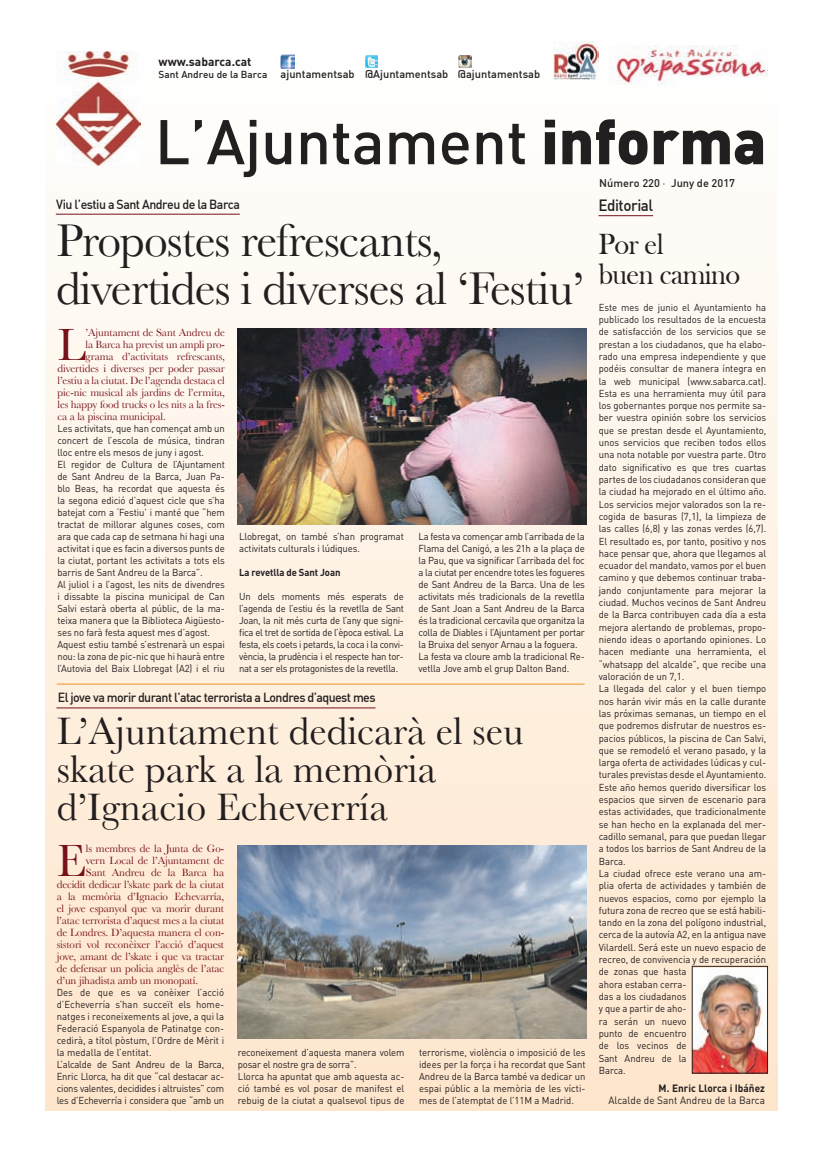
<style>
.page{position:relative;width:823px;height:1163px;background:#fff}
.page>*{position:absolute;margin:0;border:0;box-sizing:border-box;transform-origin:0 0}
.t1{font:500 62px "DIN";letter-spacing:-.005em;color:#231f20}
.t2{font:48px/48px "Baskerville";letter-spacing:-.02em;color:#231f20}
.t3{font:47.2px "Baskerville";color:#76111a}
.t4{font:40px/38px "Baskerville";color:#231f20}
.t5{font:30px/30px "Bask Old Face";letter-spacing:-.02em;color:#231f20;scale:.95 1}
.t6{font:500 16px "DIN";letter-spacing:-.03em;color:#231f20;scale:.95 1}
.t7{font:500 13px "DIN";letter-spacing:-.045em;color:#231f20;scale:.95 1}
.t8{font:700 12px "DIN";color:#231f20}
.t9{font:11px "Baskerville";letter-spacing:-.01em;color:#76111a}
.t10{font:500 11px "DIN";color:#231f20}
.t11{font:10.5px "DIN";letter-spacing:.005em;color:#231f20;scale:.95 1}
.t12{font:700 10.5px "DIN";letter-spacing:.005em;color:#231f20;scale:.95 1}
.t13{font:10px/12.3px "DIN";letter-spacing:-.005em;color:#231f20;scale:.95 1}
.t14{font:700 10px "DIN";letter-spacing:-.01em;color:#231f20;scale:.95 1}
.t15{font:500 10px "DIN";color:#231f20}
.s1{font-weight:900}
.s2{font-weight:400}
</style>
<div class="page">
<div style="left:46px;top:51px;width:731px;height:1058px;background:linear-gradient(to bottom,#fefffd,#fde5cb)"></div>
<img style="left:553px;top:41px;width:45px;height:38px">
<img style="left:609px;top:45px;width:158px;height:39px">
<svg style="left:281px;top:55px;width:13px;height:13px"></svg>
<svg style="left:365px;top:55px;width:12px;height:13px"></svg>
<hr style="left:598px;top:215px;width:54px;height:1px;background:#76111a">
<img style="left:693px;top:968px;width:72px;height:102px">
<div style="left:691px;top:966px;width:76px;height:106px;border:1px solid #231f20"></div>
<svg style="left:458px;top:55px;width:13px;height:13px"></svg>
<img style="left:57px;top:51px;width:84px;height:115px">
<hr style="left:56px;top:707px;width:319px;height:1px;background:#76111a">
<hr style="left:56px;top:214px;width:184px;height:1px;background:#76111a">
<hr style="left:57px;top:683px;width:527px;height:1px;background:#f49225">
<img style="left:237px;top:844px;width:348px;height:194px">
<img style="left:237px;top:328px;width:348px;height:196px">
<p class="t8" style="left:158px;top:57px;width:94px">www.sabarca.cat</p>
<p class="t15" style="left:158px;top:70px;width:110px">Sant Andreu de la Barca</p>
<p class="t10" style="left:280px;top:70px;width:169px">ajuntamentsab @Ajuntamentsab</p>
<p class="t10" style="left:457px;top:70px;width:84px">@ajuntamentsab</p>
<h1 class="t1" style="left:155px;top:120px;width:612px">L’Ajuntament <span class="s1">informa</span></h1>
<p class="t10" style="left:599px;top:179px;width:137px">Número 220 <span class="s2">·</span> Juny de 2017</p>
<h3 class="t7" style="left:56px;top:200px;width:195px">Viu l’estiu a Sant Andreu de la Barca</h3>
<h2 class="t2" style="left:56px;top:217px;width:529px">Propostes refrescants, divertides i diverses al ‘Festiu’</h2>
<h3 class="t3" style="left:57px;top:317px;width:30px">L</h3>
<p class="t9" style="left:85px;top:326px;width:141px">’Ajuntament de Sant Andreu de</p>
<p class="t9" style="left:85px;top:338px;width:141px">la Barca ha previst un ampli pro-</p>
<p class="t9" style="left:85px;top:350px;width:141px">grama d’activitats refrescants,</p>
<p class="t9" style="left:57px;top:362px;width:169px">divertides i diverses per poder passar</p>
<p class="t9" style="left:57px;top:374px;width:169px">l’estiu a la ciutat. De l’agenda destaca el</p>
<p class="t9" style="left:57px;top:386px;width:169px">pic-nic musical als jardins de l’ermita,</p>
<p class="t9" style="left:57px;top:398px;width:169px">les happy food trucks o les nits a la fres-</p>
<p class="t9" style="left:57px;top:410px;width:110px">ca a la piscina municipal.</p>
<p class="t13" style="left:57px;top:423px;width:178px;line-height:12px">Les activitats, que han començat amb un concert de l’escola de música, tindran lloc entre els mesos de juny i agost.<br>El regidor de Cultura de l’Ajuntament de Sant Andreu de la Barca, Juan Pa&shy;blo Beas, ha recordat que aquesta és la segona edició d’aquest cicle que s’ha batejat com a ‘Festiu’ i manté que “hem tractat de millorar algunes coses, com ara que cada cap de setmana hi hagi una activitat i que es facin a diversos punts de la ciutat, portant les activitats a tots els barris de Sant Andreu de la Barca”.<br>Al juliol i a l’agost, les nits de divendres i dissabte la piscina municipal de Can Salvi estarà oberta al públic, de la ma&shy;teixa manera que la Biblioteca Aigüesto&shy;ses no farà festa aquest mes d’agost.<br>Aquest estiu també s’estrenarà un espai nou: la zona de pic-nic que hi haurà entre l’Autovia del Baix Llobregat (A2) i el riu</p>
<p class="t13" style="left:239px;top:531px;width:175px;line-height:12px">Llobregat, on també s’han programat activitats culturals i lúdiques.</p>
<p class="t14" style="left:239px;top:568px;width:108px">La revetlla de Sant Joan</p>
<p class="t13" style="left:239px;top:591px;width:175px;line-height:12px;text-align:justify">Un dels moments més esperats de l’agenda de l’estiu és la revetlla de Sant Joan, la nit més curta de l’any que signi&shy;fica el tret de sortida de l’època estival. La festa, els coets i petards, la coca i la convi&shy;vència, la prudència i el respecte han tor&shy;nat a ser els protagonistes de la revetlla.</p>
<p class="t13" style="left:418px;top:531px;width:177px;line-height:12px">La festa va començar amb l’arribada de la Flama del Canigó, a les 21h a la plaça de la Pau, que va significar l’arribada del foc a la ciutat per encendre totes les fogueres de Sant Andreu de la Barca. Una de les activitats més tradicionals de la revetlla de Sant Joan a Sant Andreu de la Barca és la tradicional cercavila que organitza la colla de Diables i l’Ajuntament per portar la Bruixa del senyor Arnau a la foguera.<br>La festa va cloure amb la tradicional Re&shy;vetlla Jove amb el grup Dalton Band.</p>
<h3 class="t7" style="left:58px;top:692px;width:335px">El jove va morir durant l’atac terrorista a Londres d’aquest mes</h3>
<h3 class="t4" style="left:57px;top:711px;width:468px">L’Ajuntament dedicarà el seu skate park a la memòria d’Ignacio Echeverría</h3>
<h3 class="t3" style="left:57px;top:833px;width:31px">E</h3>
<p class="t9" style="left:86px;top:842px;width:140px">ls membres de la Junta de Go-</p>
<p class="t9" style="left:86px;top:854px;width:140px">vern Local de l’Ajuntament de</p>
<p class="t9" style="left:86px;top:866px;width:140px">Sant Andreu de la Barca ha</p>
<p class="t9" style="left:57px;top:878px;width:169px">decidit dedicar l’skate park de la ciutat</p>
<p class="t9" style="left:57px;top:890px;width:169px">a la memòria d’Ignacio Echevarría,</p>
<p class="t9" style="left:57px;top:902px;width:169px">el jove espanyol que va morir durant</p>
<p class="t9" style="left:57px;top:914px;width:169px">l’atac terrorista d’aquest mes a la ciutat</p>
<p class="t9" style="left:57px;top:926px;width:169px">de Londres. D’aquesta manera el con-</p>
<p class="t9" style="left:57px;top:938px;width:169px">sistori vol reconèixer l’acció d’aquest</p>
<p class="t9" style="left:57px;top:950px;width:169px">jove, amant de l’skate i que va tractar</p>
<p class="t9" style="left:57px;top:962px;width:169px">de defensar un policia anglès de l’atac</p>
<p class="t9" style="left:57px;top:974px;width:143px">d’un jihadista amb un monopatí.</p>
<p class="t13" style="left:57px;top:987px;width:178px;line-height:12px">Des de que es va conèixer l’acció d’Echeverría s’han succeït els home&shy;natges i reconeixements al jove, a qui la Federació Espanyola de Patinatge con&shy;cedirà, a títol pòstum, l’Ordre de Mèrit i la medalla de l’entitat.<br>L’alcalde de Sant Andreu de la Barca, Enric Llorca, ha dit que “cal destacar ac&shy;cions valentes, decidides i altruistes” com les d’Echeverría i considera que “amb un</p>
<p class="t13" style="left:419px;top:1047px;width:177px;line-height:12px;text-align:justify">terrorisme, violència o imposició de les idees per la força i ha recordat que Sant Andreu de la Barca també va dedicar un espai públic a la memòria de les vícti&shy;mes de l’atemptat de l’11M a Madrid.</p>
<p class="t13" style="left:238px;top:1047px;width:177px;line-height:12px">reconeixement d’aquesta manera volem posar el nostre gra de sorra”.<br>Llorca ha apuntat que amb aquesta ac&shy;ció també es vol posar de manifest el rebuig de la ciutat a qualsevol tipus de</p>
<h3 class="t6" style="left:598px;top:199px;width:59px">Editorial</h3>
<h3 class="t5" style="left:598px;top:231px;width:151px">Por el<br>buen camino</h3>
<p class="t13" style="left:598px;top:302px;width:178px">Este mes de junio el Ayuntamiento ha publicado los resultados de la encuesta de satisfacción de los servicios que se prestan a los ciudadanos, que ha elabo&shy;rado una empresa independiente y que podéis consultar de manera íntegra en la web municipal (www.sabarca.cat).<br>Esta es una herramienta muy útil para los gobernantes porque nos permite sa&shy;ber vuestra opinión sobre los servicios que se prestan desde el Ayuntamiento, unos servicios que reciben todos ellos una nota notable por vuestra parte. Otro dato significativo es que tres cuartas partes de los ciudadanos consideran que la ciudad ha mejorado en el último año.<br>Los servicios mejor valorados son la re&shy;cogida de basuras (7,1), la limpieza de las calles (6,8) y las zonas verdes (6,7).<br>El resultado es, por tanto, positivo y nos hace pensar que, ahora que llegamos al ecuador del mandato, vamos por el buen camino y que debemos continuar traba&shy;jando conjuntamente para mejorar la ciudad. Muchos vecinos de Sant Andreu de la Barca contribuyen cada día a esta mejora alertando de problemas, propo&shy;niendo ideas o aportando opiniones. Lo hacen mediante una herramienta, el “whatsapp del alcalde”, que recibe una valoración de un 7,1.<br>La llegada del calor y el buen tiempo nos harán vivir más en la calle durante las próximas semanas, un tiempo en el que podremos disfrutar de nuestros es&shy;pacios públicos, la piscina de Can Salvi, que se remodeló el verano pasado, y la larga oferta de actividades lúdicas y cul&shy;turales previstas desde el Ayuntamiento.<br>Este año hemos querido diversificar los espacios que sirven de escenario para estas actividades, que tradicionalmente se han hecho en la explanada del mer&shy;cadillo semanal, para que puedan llegar a todos los barrios de Sant Andreu de la Barca.<br>La ciudad ofrece este verano una am&shy;plia oferta de actividades y también de nuevos espacios, como por ejemplo la futura zona de recreo que se está habili&shy;tando en la zona del polígono industrial, cerca de la autovía A2, en la antigua nave Vilardell. Será este un nuevo espacio de recreo, de convivencia y de recuperación de zonas que hasta<br>ahora estaban cerra-<br>das a los ciudadanos<br>y que a partir de aho-<br>ra serán un nuevo<br>punto de encuentro<br>de los vecinos de<br>Sant Andreu de la<br>Barca.</p>
<p class="t12" style="left:658px;top:1084px;width:113px">M. Enric Llorca i Ibáñez</p>
<p class="t11" style="left:608px;top:1096px;width:166px">Alcalde de Sant Andreu de la Barca</p>
</div>
